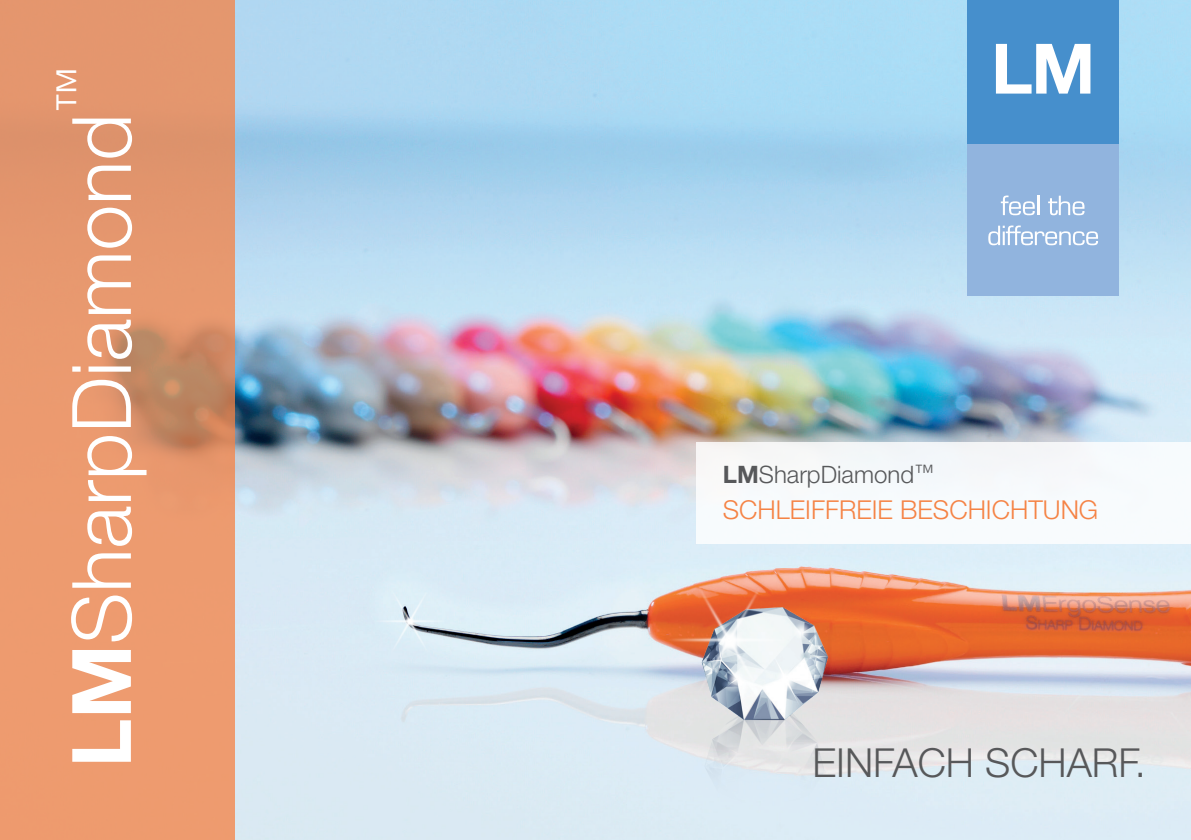
<style>
.page{position:relative;width:1191px;height:840px;background:#fff}
.page>*{position:absolute;margin:0;border:0;box-sizing:border-box;transform-origin:0 0}
.t1{font:300 82px "Helvetica Neue LT Pro";color:#fff}
.t2{font:300 48px "Helvetica Neue LT Pro";color:#fff}
.t3{font:300 40px "Helvetica Neue LT Pro";color:#57585a}
.t4{font:300 26px "Helvetica Neue LT Pro";color:#f58345}
.t5{font:300 24px "Helvetica Neue LT Pro";color:#57585a}
.s1{font-weight:700}
</style>
<div class="page">
<img style="left:234px;top:0;width:957px;height:839px">
<img style="left:370px;top:589px;width:78px;height:71px">
<img style="left:672px;top:561px;width:193px;height:275px">
<img style="left:626px;top:539px;width:204px;height:222px">
<svg style="left:0;top:0;width:234px;height:839px;background:#e6976d"></svg>
<div style="left:696px;top:442px;width:495px;height:102px;background:#f7fbfd"></div>
<div style="left:967px;top:0;width:152px;height:144px;background:#468fcc"></div>
<div style="left:967px;top:144px;width:152px;height:152px;background:#91b4de"></div>
<svg style="left:996px;top:44px;width:94px;height:49px"></svg>
<svg style="left:988px;top:225px;width:110px;height:20px"></svg>
<svg style="left:1000px;top:195px;width:34px;height:20px"></svg>
<hr style="left:1037px;top:195px;width:2px;height:20px;background:#fff">
<svg style="left:1048px;top:195px;width:36px;height:20px"></svg>
<h2 class="t2" style="left:44px;top:114px;width:49px;rotate:-90deg">™</h2>
<h1 class="t1" style="left:52px;top:767px;width:655px;rotate:-90deg"><span class="s1">LM</span>SharpDiamond</h1>
<p class="t5" style="left:723px;top:459px;width:212px"><span class="s1">LM</span>SharpDiamond<sup>™</sup></p>
<p class="t4" style="left:723px;top:493px;width:377px">SCHLEIFFREIE BESCHICHTUNG</p>
<h3 class="t3" style="left:812px;top:738px;width:335px">EINFACH SCHARF.</h3>
</div>
